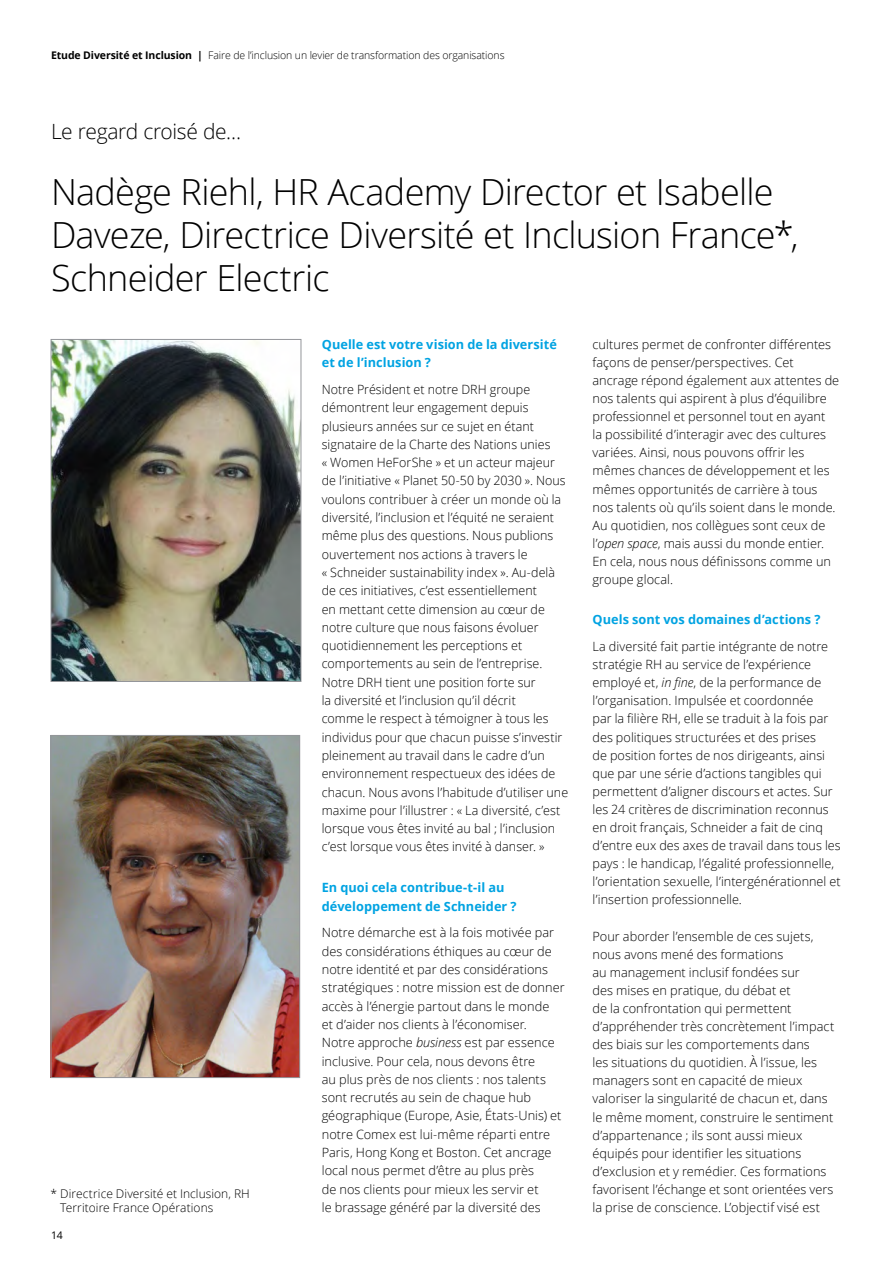
<style>
.page{position:relative;width:893px;height:1263px;background:#fff}
.page>*{position:absolute;margin:0;border:0;box-sizing:border-box;transform-origin:0 0}
.t1{font:300 36px/43.2px "Open Sans";letter-spacing:-.02em;color:#000}
.t2{font:300 21px "Open Sans";letter-spacing:-.015em;color:#000}
.t3{font:300 12.75px/18.1px "Open Sans";letter-spacing:.005em;color:#000}
.t4{font:700 12.75px/18.3px "Open Sans";letter-spacing:.005em;color:#00a3e2}
.t5{font:300 12px/13.5px "Open Sans";letter-spacing:.005em;color:#000}
.t6{font:300 10.5px "Open Sans";letter-spacing:-.01em;color:#000}
.t7{font:10.5px "Open Sans";color:#000}
.s1{font-weight:700}
.s2{font-style:italic}
</style>
<div class="page">
<img style="left:53px;top:341px;width:246px;height:339px">
<div style="left:51px;top:339px;width:250px;height:343px;border:1px solid #94969a"></div>
<img style="left:53px;top:737px;width:245px;height:339px">
<div style="left:51px;top:735px;width:249px;height:343px;border:1px solid #94969a"></div>
<p class="t6" style="left:51px;top:48px;width:455px"><span class="s1">Etude Diversité et Inclusion |</span> Faire de l’inclusion un levier de transformation des organisations</p>
<h2 class="t2" style="left:51px;top:117px;width:192px">Le regard croisé de…</h2>
<h1 class="t1" style="left:51px;top:169px;width:749px">Nadège Riehl, HR Academy Director et Isabelle<br>Daveze, Directrice Diversité et Inclusion France*,<br>Schneider Electric</h1>
<p class="t5" style="left:60px;top:1187px;width:191px;text-indent:-9px">* Directrice Diversité et Inclusion, RH<br>Territoire France Opérations</p>
<p class="t7" style="left:51px;top:1228px;width:13px">14</p>
<p class="t4" style="left:322px;top:335px;width:237px">Quelle est votre vision de la diversité et de l’inclusion ?</p>
<p class="t3" style="left:322px;top:380px;width:248px">Notre Président et notre DRH groupe démontrent leur engagement depuis plusieurs années sur ce sujet en étant signataire de la Charte des Nations unies<br>« Women HeForShe » et un acteur majeur de l’initiative « Planet 50-50 by 2030 ». Nous voulons contribuer à créer un monde où la diversité, l’inclusion et l’équité ne seraient même plus des questions. Nous publions ouvertement nos actions à travers le<br>« Schneider sustainability index ». Au-delà de ces initiatives, c’est essentiellement<br>en mettant cette dimension au cœur de notre culture que nous faisons évoluer quotidiennement les perceptions et comportements au sein de l’entreprise.<br>Notre DRH tient une position forte sur<br>la diversité et l’inclusion qu’il décrit<br>comme le respect à témoigner à tous les individus pour que chacun puisse s’investir pleinement au travail dans le cadre d’un environnement respectueux des idées de chacun. Nous avons l’habitude d’utiliser une maxime pour l’illustrer : « La diversité, c’est lorsque vous êtes invité au bal ; l’inclusion c’est lorsque vous êtes invité à danser. »</p>
<p class="t4" style="left:322px;top:878px;width:196px">En quoi cela contribue-t-il au développement de Schneider ?</p>
<p class="t3" style="left:322px;top:923px;width:244px">Notre démarche est à la fois motivée par des considérations éthiques au cœur de notre identité et par des considérations stratégiques : notre mission est de donner accès à l’énergie partout dans le monde<br>et d’aider nos clients à l’économiser.<br>Notre approche <span class="s2">business</span> est par essence inclusive. Pour cela, nous devons être<br>au plus près de nos clients : nos talents sont recrutés au sein de chaque hub géographique (Europe, Asie, États-Unis) et notre Comex est lui-même réparti entre Paris, Hong Kong et Boston. Cet ancrage local nous permet d’être au plus près<br>de nos clients pour mieux les servir et<br>le brassage généré par la diversité des</p>
<p class="t3" style="left:592px;top:335px;width:248px">cultures permet de confronter différentes façons de penser/perspectives. Cet ancrage répond également aux attentes de nos talents qui aspirent à plus d’équilibre professionnel et personnel tout en ayant<br>la possibilité d’interagir avec des cultures variées. Ainsi, nous pouvons offrir les mêmes chances de développement et les mêmes opportunités de carrière à tous nos talents où qu’ils soient dans le monde.<br>Au quotidien, nos collègues sont ceux de l’<span class="s2">open space</span>, mais aussi du monde entier.<br>En cela, nous nous définissons comme un groupe glocal.</p>
<p class="t4" style="left:592px;top:610px;width:229px">Quels sont vos domaines d’actions ?</p>
<p class="t3" style="left:592px;top:637px;width:250px">La diversité fait partie intégrante de notre stratégie RH au service de l’expérience employé et, <span class="s2">in fine</span>, de la performance de l’organisation. Impulsée et coordonnée<br>par la filière RH, elle se traduit à la fois par des politiques structurées et des prises<br>de position fortes de nos dirigeants, ainsi que par une série d’actions tangibles qui permettent d’aligner discours et actes. Sur les 24 critères de discrimination reconnus en droit français, Schneider a fait de cinq d’entre eux des axes de travail dans tous les pays : le handicap, l’égalité professionnelle, l’orientation sexuelle, l’intergénérationnel et l’insertion professionnelle.</p>
<p class="t3" style="left:592px;top:926px;width:243px">Pour aborder l’ensemble de ces sujets, nous avons mené des formations<br>au management inclusif fondées sur<br>des mises en pratique, du débat et<br>de la confrontation qui permettent d’appréhender très concrètement l’impact des biais sur les comportements dans<br>les situations du quotidien. À l’issue, les managers sont en capacité de mieux valoriser la singularité de chacun et, dans le même moment, construire le sentiment d’appartenance ; ils sont aussi mieux équipés pour identifier les situations d’exclusion et y remédier. Ces formations favorisent l’échange et sont orientées vers la prise de conscience. L’objectif visé est</p>
</div>
